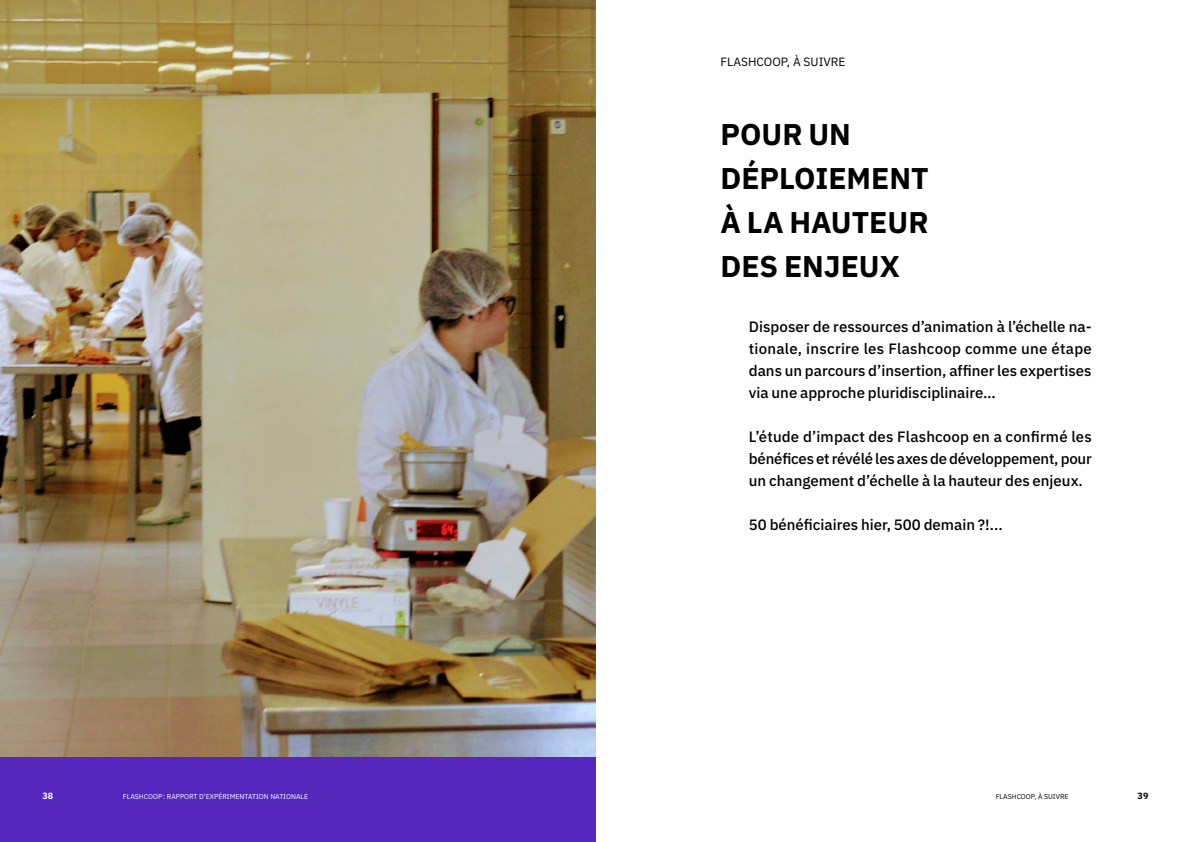
<style>
.page{position:relative;width:1191px;height:842px;background:#fff}
.page>*{position:absolute;margin:0;border:0;box-sizing:border-box;transform-origin:0 0}
.t1{font:700 30px/44px "IBM Plex Sans";color:#000}
.t2{font:500 15px/22px "IBM Plex Sans";color:#000;text-align:justify}
.t3{font:12px "IBM Plex Sans";color:#000}
.t4{font:700 9px "IBM Plex Sans";color:#000}
.t5{font:700 9px "IBM Plex Sans";color:#fff}
.t6{font:7px "IBM Plex Sans";color:#fff}
.t7{font:7px "IBM Plex Sans";color:#000}
</style>
<div class="page">
<div style="left:0;top:757px;width:595px;height:85px;background:#5527bc"></div>
<img style="left:0;top:0;width:595px;height:757px">
<p class="t5" style="left:43px;top:789px;width:12px">38</p>
<p class="t6" style="left:123px;top:791px;width:187px">FLASHCOOP: RAPPORT D’EXPÉRIMENTATION NATIONALE</p>
<p class="t3" style="left:720px;top:53px;width:126px">FLASHCOOP, À SUIVRE</p>
<h1 class="t1" style="left:720px;top:110px;width:210px">POUR UN<br>DÉPLOIEMENT<br>À LA HAUTEUR<br>DES ENJEUX</h1>
<p class="t2" style="left:749px;top:314px;width:344px">Disposer de ressources d’animation à l’échelle na&shy;tionale, inscrire les Flashcoop comme une étape dans un parcours d’insertion, affiner les expertises via une approche pluridisciplinaire…</p>
<p class="t2" style="left:749px;top:424px;width:344px">L’étude d’impact des Flashcoop en a confirmé les bénéfices et révélé les axes de développement, pour un changement d’échelle à la hauteur des enjeux.</p>
<p class="t2" style="left:749px;top:512px;width:255px">50 bénéficiaires hier, 500 demain ?!...</p>
<p class="t7" style="left:995px;top:791px;width:74px">FLASHCOOP, À SUIVRE</p>
<p class="t4" style="left:1137px;top:789px;width:12px">39</p>
</div>
